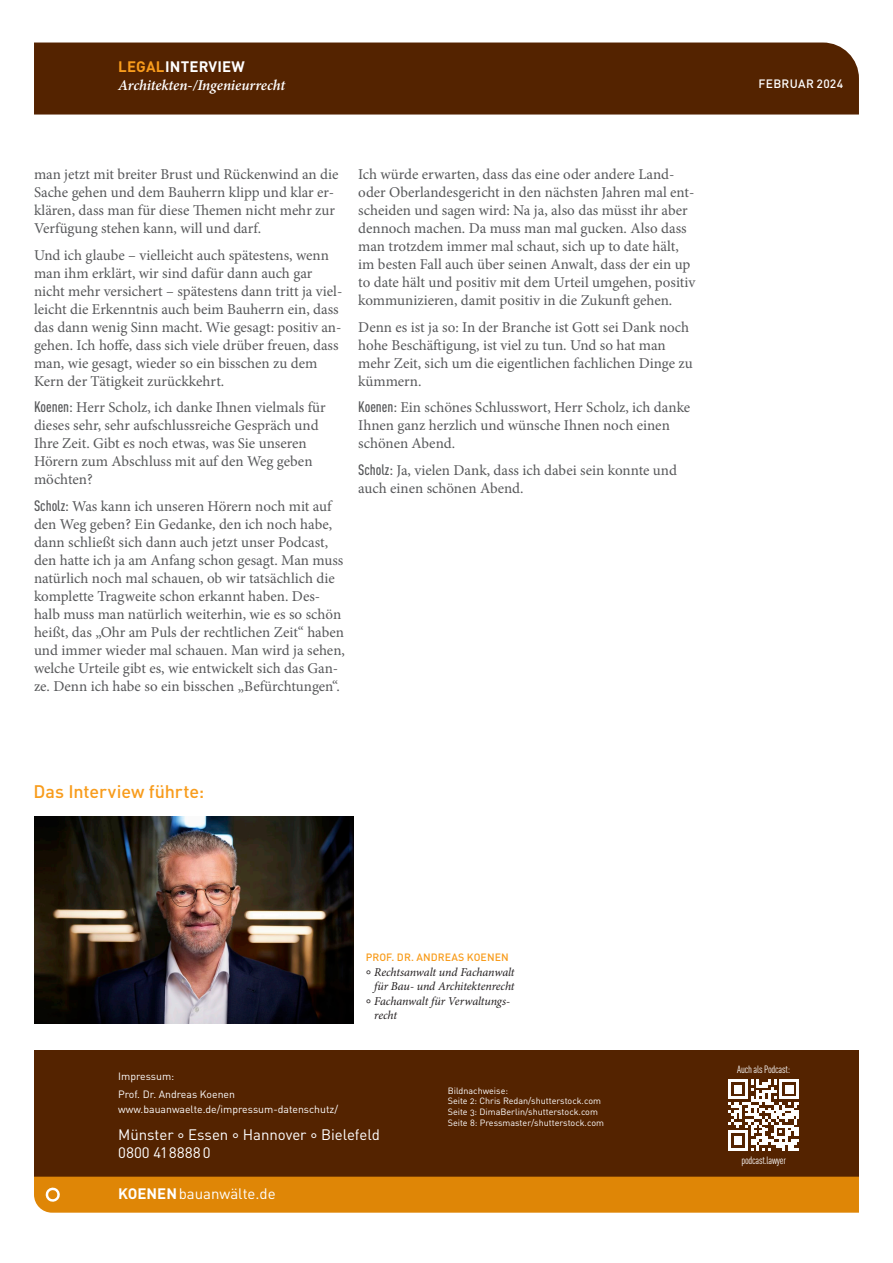
<style>
.page{position:relative;width:893px;height:1263px;background:#fff}
.page>*{position:absolute;margin:0;border:0;box-sizing:border-box;transform-origin:0 0}
.t1{font:500 18px "DINOT";letter-spacing:-.005em;color:#f89c1c}
.Normalschrift_KOE_2024-02-17{font:15px/18px "Minion Pro";color:#57585a}
.t2{font:15px "DINOT";color:#fff}
.t3{font:italic 600 15px "Minion Pro";letter-spacing:-.01em;color:#fff}
.t4{font:700 15px "DINOT";letter-spacing:.01em;color:#fff}
.t5{font:italic 12px "Minion Pro";letter-spacing:-.01em;color:#231f20}
.t6{font:500 12px "DINOT";letter-spacing:.025em;color:#fff}
.t7{font:10.5px/18px "DINOT";color:#fff}
.t8{font:condensed 10.5px "DINOT";letter-spacing:-.02em;color:#fff}
.t9{font:500 10.5px "DINOT";letter-spacing:.01em;color:#f89c1c}
.t10{font:9px "DINOT";color:#fff}
.s1{color:#f89c1c}
.s2{font-family:"DINOT";font-weight:500;font-stretch:condensed}
.s3{font-family:"DINOT";font-style:normal}
.s4{font-weight:700}
</style>
<div class="page">
<div style="left:34px;top:43px;width:825px;height:72px;background:#542300"></div>
<div style="left:34px;top:1051px;width:825px;height:126px;background:#542300"></div>
<div style="left:34px;top:1177px;width:825px;height:36px;background:#df8606"></div>
<img style="left:34px;top:817px;width:320px;height:207px">
<svg style="left:728px;top:1079px;width:71px;height:71px"></svg>
<p class="t4" style="left:118px;top:57px;width:128px"><span class="s1">LEGAL</span>INTERVIEW</p>
<p class="t3" style="left:118px;top:76px;width:168px">Architekten-/Ingenieurrecht</p>
<p class="Normalschrift_KOE_2024-02-17" style="left:34px;top:166px;width:306px">man jetzt mit breiter Brust und Rückenwind an die Sache gehen und dem Bauherrn klipp und klar er&shy;klären, dass man für diese Themen nicht mehr zur Verfügung stehen kann, will und darf.</p>
<p class="Normalschrift_KOE_2024-02-17" style="left:34px;top:246px;width:310px">Und ich glaube – vielleicht auch spätestens, wenn man ihm erklärt, wir sind dafür dann auch gar nicht mehr versichert – spätestens dann tritt ja viel&shy;leicht die Erkenntnis auch beim Bauherrn ein, dass das dann wenig Sinn macht. Wie gesagt: positiv an&shy;gehen. Ich hoffe, dass sich viele drüber freuen, dass man, wie gesagt, wieder so ein bisschen zu dem Kern der Tätigkeit zurückkehrt.</p>
<p class="Normalschrift_KOE_2024-02-17" style="left:34px;top:399px;width:293px"><span class="s2">Koenen:</span> Herr Scholz, ich danke Ihnen vielmals für dieses sehr, sehr aufschlussreiche Gespräch und Ihre Zeit. Gibt es noch etwas, was Sie unseren Hörern zum Abschluss mit auf den Weg geben möchten?</p>
<p class="Normalschrift_KOE_2024-02-17" style="left:34px;top:497px;width:312px"><span class="s2">Scholz:</span> Was kann ich unseren Hörern noch mit auf den Weg geben? Ein Gedanke, den ich noch habe, dann schließt sich dann auch jetzt unser Podcast, den hatte ich ja am Anfang schon gesagt. Man muss natürlich noch mal schauen, ob wir tatsächlich die komplette Tragweite schon erkannt haben. Des&shy;halb muss man natürlich weiterhin, wie es so schön heißt, das „Ohr am Puls der rechtlichen Zeit“ haben und immer wieder mal schauen. Man wird ja sehen, welche Urteile gibt es, wie entwickelt sich das Gan&shy;ze. Denn ich habe so ein bisschen „Befürchtungen“.</p>
<p class="Normalschrift_KOE_2024-02-17" style="left:358px;top:166px;width:339px">Ich würde erwarten, dass das eine oder andere Land&shy;oder Oberlandesgericht in den nächsten Jahren mal ent&shy;scheiden und sagen wird: Na ja, also das müsst ihr aber dennoch machen. Da muss man mal gucken. Also dass man trotzdem immer mal schaut, sich up to date hält, im besten Fall auch über seinen Anwalt, dass der ein up to date hält und positiv mit dem Urteil umgehen, positiv kommunizieren, damit positiv in die Zukunft gehen.</p>
<p class="Normalschrift_KOE_2024-02-17" style="left:358px;top:318px;width:336px">Denn es ist ja so: In der Branche ist Gott sei Dank noch hohe Beschäftigung, ist viel zu tun. Und so hat man mehr Zeit, sich um die eigentlichen fachlichen Dinge zu kümmern.</p>
<p class="Normalschrift_KOE_2024-02-17" style="left:358px;top:399px;width:334px"><span class="s2">Koenen:</span> Ein schönes Schlusswort, Herr Scholz, ich danke<br>Ihnen ganz herzlich und wünsche Ihnen noch einen schönen Abend.</p>
<p class="Normalschrift_KOE_2024-02-17" style="left:358px;top:461px;width:320px"><span class="s2">Scholz:</span> Ja, vielen Dank, dass ich dabei sein konnte und auch einen schönen Abend.</p>
<p class="t1" style="left:33px;top:780px;width:172px">Das Interview führte:</p>
<p class="t6" style="left:758px;top:76px;width:86px">FEBRUAR 2024</p>
<p class="t9" style="left:366px;top:951px;width:145px">PROF. DR. ANDREAS KOENEN</p>
<p class="t5" style="left:366px;top:964px;width:150px"><span class="s3">°</span> Rechtsanwalt und Fachanwalt</p>
<p class="t5" style="left:374px;top:978px;width:142px">für Bau- und Architektenrecht</p>
<p class="t5" style="left:366px;top:992px;width:146px"><span class="s3">°</span> Fachanwalt für Verwaltungs-</p>
<p class="t5" style="left:374px;top:1007px;width:24px">recht</p>
<p class="t7" style="left:118px;top:1067px;width:118px">Impressum:<br>Prof. Dr. Andreas Koenen</p>
<p class="t7" style="left:118px;top:1100px;width:221px">www.bauanwaelte.de/impressum-datenschutz/</p>
<p class="t2" style="left:118px;top:1125px;width:263px">Münster ° Essen ° Hannover ° Bielefeld</p>
<p class="t2" style="left:118px;top:1143px;width:94px">0800 4188880</p>
<p class="t2" style="left:118px;top:1184px;width:159px"><span class="s4">KOENEN</span> bauanwälte.de</p>
<p class="t10" style="left:448px;top:1085px;width:62px">Bildnachweise:</p>
<p class="t10" style="left:448px;top:1095px;width:155px">Seite 2: Chris Redan/shutterstock.com</p>
<p class="t10" style="left:448px;top:1106px;width:152px">Seite 3: DimaBerlin/shutterstock.com</p>
<p class="t10" style="left:448px;top:1117px;width:158px">Seite 8: Pressmaster/shutterstock.com</p>
<p class="t8" style="left:737px;top:1063px;width:54px">Auch als Podcast:</p>
<p class="t8" style="left:741px;top:1154px;width:46px">podcast.lawyer</p>
</div>
